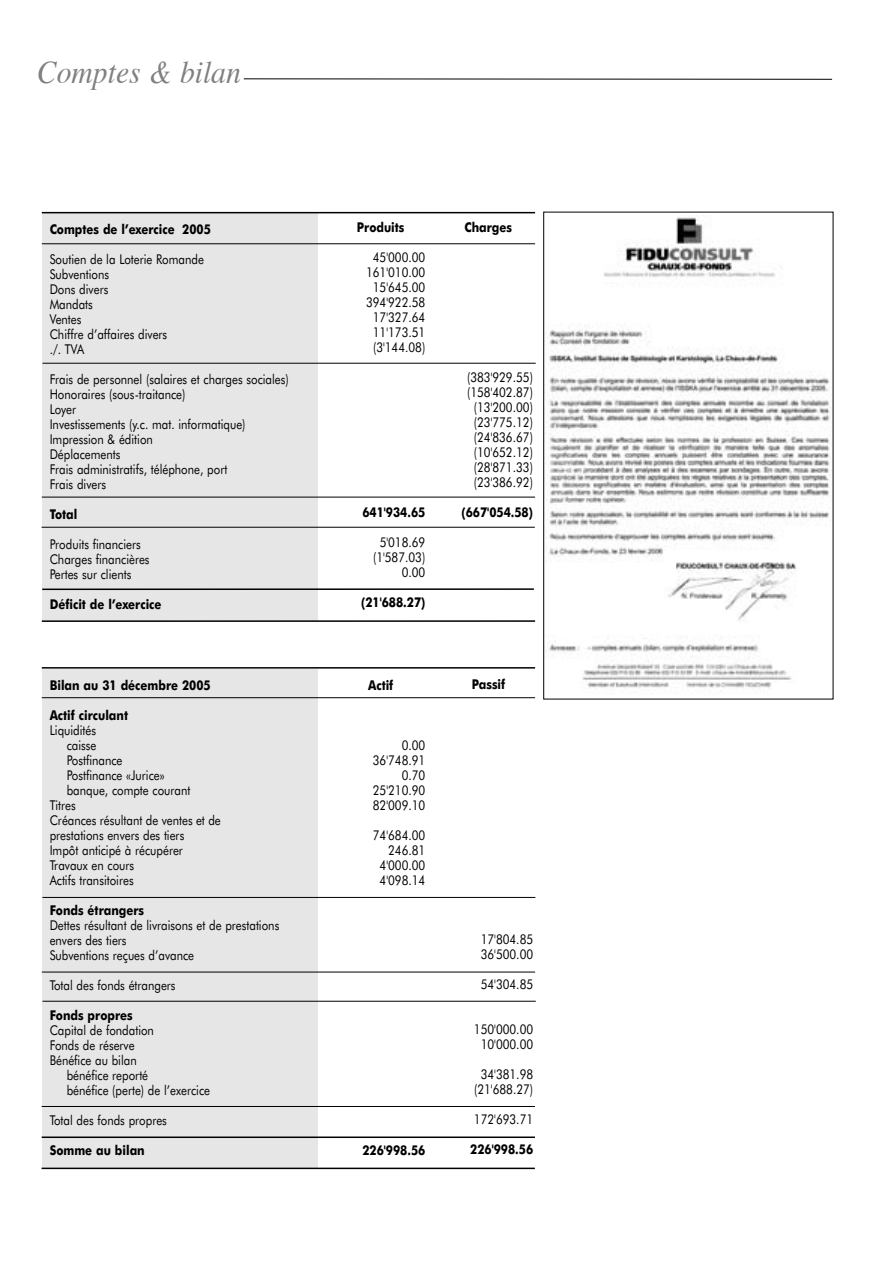
<style>
.page{position:relative;width:893px;height:1263px;background:#fff}
.page>*{position:absolute;margin:0;border:0;box-sizing:border-box;transform-origin:0 0}
.t1{font:italic 31.5px "Times";color:#808080;scale:.94 1}
.t2{font:13.5px/15px "Futura BT";color:#000;scale:.85 1}
.t3{font:700 13.5px "Futura BT";color:#000;scale:.85 1}
</style>
<div class="page">
<svg style="left:243px;top:78px;width:589px;height:2px"></svg>
<div style="left:42px;top:213px;width:276px;height:408px;background:#e6e6e6"></div>
<div style="left:42px;top:669px;width:276px;height:499px;background:#e6e6e6"></div>
<hr style="left:42px;top:212px;width:493px;height:1px;background:#000">
<hr style="left:42px;top:363px;width:494px;height:1px;background:#000">
<hr style="left:42px;top:527px;width:493px;height:1px;background:#000">
<hr style="left:42px;top:620px;width:493px;height:2px;background:#000">
<hr style="left:42px;top:667px;width:493px;height:2px;background:#000">
<hr style="left:42px;top:897px;width:493px;height:1px;background:#000">
<hr style="left:42px;top:972px;width:493px;height:1px;background:#000">
<hr style="left:42px;top:1106px;width:493px;height:1px;background:#000">
<hr style="left:42px;top:1167px;width:493px;height:2px;background:#000">
<hr style="left:42px;top:1136px;width:493px;height:2px;background:#000">
<hr style="left:42px;top:1001px;width:494px;height:1px;background:#000">
<hr style="left:42px;top:697px;width:493px;height:1px;background:#000">
<hr style="left:42px;top:243px;width:493px;height:1px;background:#000">
<hr style="left:42px;top:497px;width:493px;height:1px;background:#000">
<hr style="left:42px;top:588px;width:492px;height:2px;background:#000">
<img style="left:546px;top:215px;width:285px;height:474px">
<div style="left:543px;top:212px;width:290px;height:487px;border:1px solid #000"></div>
<h1 class="t1" style="left:37px;top:53px;width:218px">Comptes &amp; bilan</h1>
<p class="t3" style="left:50px;top:221px;width:191px">Comptes de l’exercice 2005</p>
<p class="t2" style="left:50px;top:251px;width:183px">Soutien de la Loterie Romande<br>Subventions<br>Dons divers<br>Mandats<br>Ventes<br>Chiffre d’affaires divers<br>./. TVA</p>
<p class="t2" style="left:50px;top:371px;width:283px">Frais de personnel (salaires et charges sociales)<br>Honoraires (sous-traitance)<br>Loyer<br>Investissements (y.c. mat. informatique)<br>Impression &amp; édition<br>Déplacements<br>Frais administratifs, téléphone, port<br>Frais divers</p>
<p class="t3" style="left:50px;top:506px;width:34px">Total</p>
<p class="t2" style="left:50px;top:536px;width:119px">Produits financiers<br>Charges financières<br>Pertes sur clients</p>
<p class="t3" style="left:50px;top:596px;width:133px">Déficit de l’exercice</p>
<p class="t3" style="left:50px;top:677px;width:191px">Bilan au 31 décembre 2005</p>
<p class="t3" style="left:50px;top:707px;width:94px">Actif circulant</p>
<p class="t2" style="left:50px;top:723px;width:56px">Liquidités</p>
<p class="t2" style="left:67px;top:738px;width:36px">caisse</p>
<p class="t2" style="left:67px;top:753px;width:67px">Postfinance</p>
<p class="t2" style="left:67px;top:768px;width:117px">Postfinance «Jurice»</p>
<p class="t2" style="left:67px;top:783px;width:147px">banque, compte courant</p>
<p class="t2" style="left:50px;top:798px;width:32px">Titres</p>
<p class="t2" style="left:50px;top:813px;width:203px">Créances résultant de ventes et de</p>
<p class="t2" style="left:50px;top:828px;width:160px">prestations envers des tiers</p>
<p class="t2" style="left:50px;top:843px;width:158px">Impôt anticipé à récupérer</p>
<p class="t2" style="left:50px;top:858px;width:101px">Travaux en cours</p>
<p class="t2" style="left:50px;top:873px;width:100px">Actifs transitoires</p>
<p class="t3" style="left:50px;top:902px;width:113px">Fonds étrangers</p>
<p class="t2" style="left:50px;top:918px;width:272px">Dettes résultant de livraisons et de prestations envers des tiers<br>Subventions reçues d’avance</p>
<p class="t2" style="left:50px;top:978px;width:150px">Total des fonds étrangers</p>
<p class="t3" style="left:50px;top:1007px;width:99px">Fonds propres</p>
<p class="t2" style="left:50px;top:1023px;width:124px">Capital de fondation<br>Fonds de réserve<br>Bénéfice au bilan</p>
<p class="t2" style="left:67px;top:1068px;width:170px">bénéfice reporté<br>bénéfice (perte) de l’exercice</p>
<p class="t2" style="left:50px;top:1113px;width:139px">Total des fonds propres</p>
<p class="t3" style="left:50px;top:1142px;width:113px">Somme au bilan</p>
<p class="t3" style="left:357px;top:219px;width:57px">Produits</p>
<p class="t2" style="left:366px;top:249px;width:71px;text-align:center">45'000.00<br>161'010.00<br>15'645.00<br>394'922.58<br>17'327.64<br>11'173.51 (3'144.08)</p>
<p class="t3" style="left:362px;top:504px;width:76px">641'934.65</p>
<p class="t2" style="left:373px;top:534px;width:63px;text-align:right">5'018.69 (1'587.03)<br>0.00</p>
<p class="t3" style="left:361px;top:594px;width:77px">(21'688.27)</p>
<p class="t3" style="left:368px;top:677px;width:31px">Actif</p>
<p class="t2" style="left:373px;top:737px;width:63px;text-align:right">0.00<br>36'748.91<br>0.70<br>25'210.90<br>82'009.10</p>
<p class="t2" style="left:373px;top:827px;width:63px;text-align:right">74'684.00<br>246.81<br>4'000.00<br>4'098.14</p>
<p class="t3" style="left:362px;top:1142px;width:76px">226'998.56</p>
<p class="t3" style="left:465px;top:219px;width:57px">Charges</p>
<p class="t2" style="left:467px;top:369px;width:79px;text-align:center">(383'929.55) (158'402.87) (13'200.00) (23'775.12) (24'836.67) (10'652.12) (28'871.33) (23'386.92)</p>
<p class="t3" style="left:462px;top:504px;width:85px">(667'054.58)</p>
<p class="t3" style="left:472px;top:676px;width:41px">Passif</p>
<p class="t2" style="left:481px;top:931px;width:63px">17'804.85<br>36'500.00</p>
<p class="t2" style="left:481px;top:976px;width:63px">54'304.85</p>
<p class="t2" style="left:474px;top:1021px;width:71px;text-align:center">150'000.00<br>10'000.00</p>
<p class="t2" style="left:474px;top:1066px;width:71px;text-align:center">34'381.98 (21'688.27)</p>
<p class="t2" style="left:474px;top:1111px;width:71px">172'693.71</p>
<p class="t3" style="left:470px;top:1141px;width:76px">226'998.56</p>
</div>
